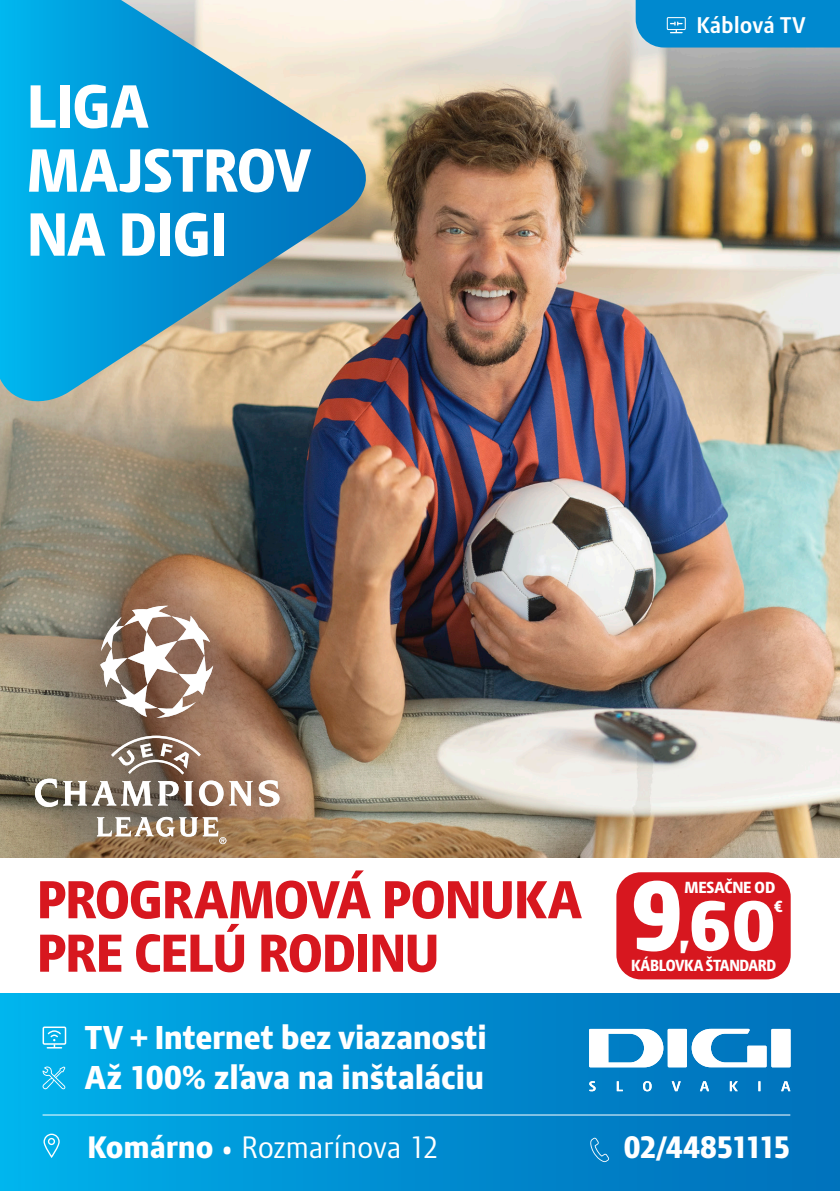
<style>
.page{position:relative;width:840px;height:1191px;background:#fff}
.page>*{position:absolute;margin:0;border:0;box-sizing:border-box;transform-origin:0 0}
.t1{font:800 95.2px "Modena";color:#fff}
.t2{font:800 67.8px "Modena";color:#fff;scale:1.15 1}
.t3{font:800 58.8px "Modena";letter-spacing:-.01em;color:#fff}
.t4{font:800 51.6px "Modena";letter-spacing:-.015em;color:#d7171f}
.t5{font:800 32px "Modena";letter-spacing:-.01em;color:#fff}
.t6{font:30px "Modena";letter-spacing:-.015em;color:#fff}
.t7{font:800 30px "Modena";letter-spacing:-.04em;color:#fff}
.t8{font:700 22px "Modena";color:#fff}
.t9{font:800 15.6px "Modena";letter-spacing:-.02em;color:#fff;scale:.95 1}
.t10{font:800 15.6px "Modena";letter-spacing:-.02em;color:#fff}
.s1{font-size:43.6px}
.s2{font-weight:800}
.s3{font-size:27px}
</style>
<div class="page">
<img style="left:0;top:0;width:839px;height:857px">
<div style="left:0;top:896px;width:839px;height:295px;background:linear-gradient(to right,#00b0ea,#006db8)"></div>
<img style="left:0;top:518px;width:364px;height:340px">
<svg style="left:100px;top:605px;width:113px;height:113px"></svg>
<svg style="left:229px;top:781px;width:23px;height:24px"></svg>
<svg style="left:258px;top:780px;width:21px;height:26px"></svg>
<svg style="left:35px;top:735px;width:188px;height:72px"></svg>
<svg style="left:97px;top:817px;width:129px;height:27px"></svg>
<div style="left:0;top:858px;width:839px;height:135px;background:#fff"></div>
<svg style="left:588px;top:1028px;width:202px;height:63px"></svg>
<div style="left:43px;top:1026px;width:23px;height:18px;border:2px solid #fff"></div>
<svg style="left:47px;top:1030px;width:14px;height:18px"></svg>
<svg style="left:42px;top:1066px;width:23px;height:23px"></svg>
<div style="left:635px;top:0;width:204px;height:48px;background:#0089cf"></div>
<svg style="left:0;top:0;width:375px;height:407px;background:#4ea6c5"></svg>
<hr style="left:43px;top:1114px;width:746px;height:1px;background:#fff">
<div style="left:43px;top:1133px;width:17px;height:24px;border:1px solid #fff;border-radius:7px"></div>
<div style="left:48px;top:1138px;width:7px;height:7px;border:1px solid #fff;border-radius:50%"></div>
<svg style="left:590px;top:1137px;width:19px;height:25px"></svg>
<div style="left:616px;top:872px;width:174px;height:107px;background:#d7171f;border-radius:25px"></div>
<p class="t3" style="left:27px;top:70px;width:123px">LIGA</p>
<p class="t3" style="left:27px;top:134px;width:286px">MAJSTROV</p>
<p class="t3" style="left:27px;top:198px;width:202px">NA DIGI</p>
<p class="t8" style="left:696px;top:12px;width:111px">Káblová TV</p>
<p class="t4" style="left:37px;top:867px;width:546px">PROGRAMOVÁ PONUKA</p>
<p class="t4" style="left:37px;top:921px;width:404px">PRE CELÚ RODINU</p>
<p class="t5" style="left:85px;top:1018px;width:403px">TV + Internet bez viazanosti</p>
<p class="t5" style="left:85px;top:1058px;width:401px">Až 100% zľava na inštaláciu</p>
<p class="t10" style="left:684px;top:878px;width:92px">MESAČNE OD</p>
<p class="t1" style="left:630px;top:857px;width:55px">9</p>
<p class="t9" style="left:630px;top:955px;width:154px">KÁBLOVKA ŠTANDARD</p>
<p class="t2" style="left:676px;top:883px;width:87px"><span class="s1">,</span>60</p>
<p class="t10" style="left:773px;top:897px;width:10px">€</p>
<p class="t6" style="left:87px;top:1128px;width:352px"><span class="s2">Komárno</span> <span class="s3">•</span> Rozmarínova 12</p>
<p class="t7" style="left:623px;top:1128px;width:168px">02/44851115</p>
</div>
